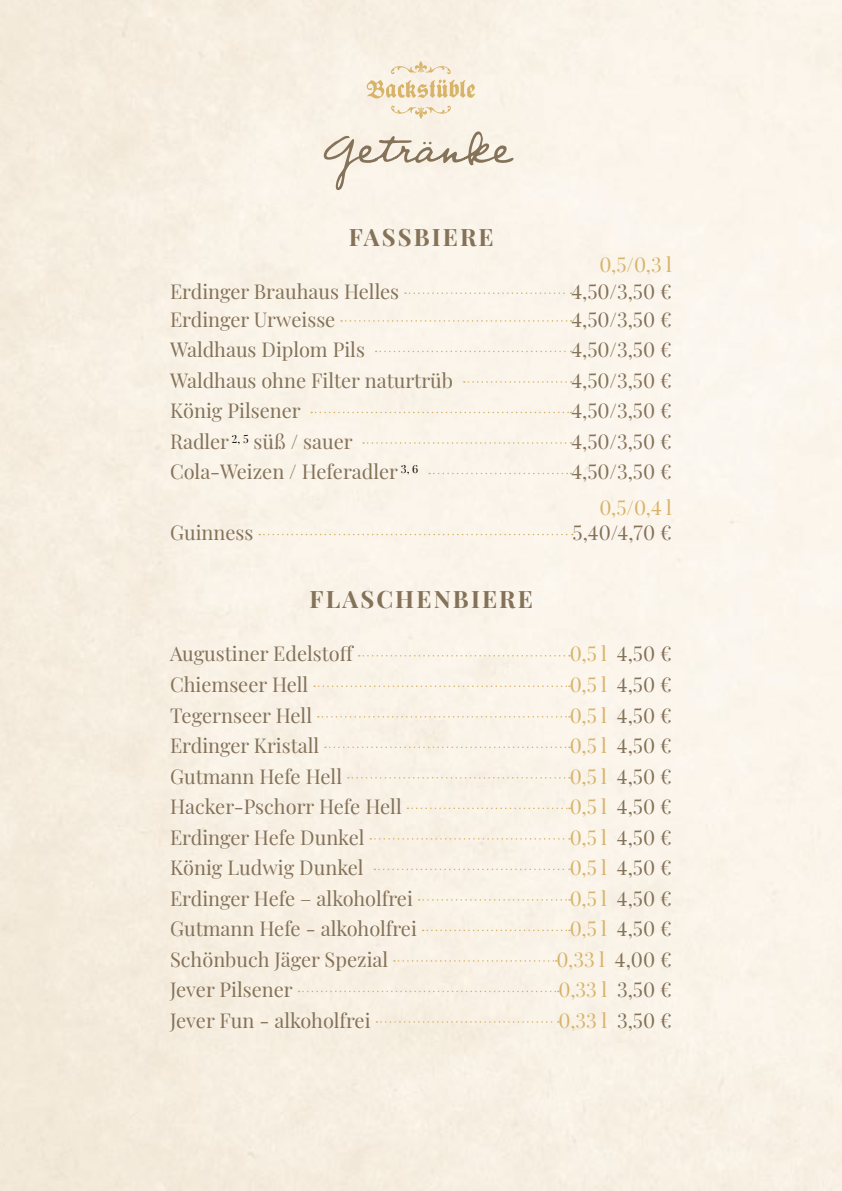
<style>
.page{position:relative;width:842px;height:1191px;background:#fff}
.page>*{position:absolute;margin:0;border:0;box-sizing:border-box;transform-origin:0 0}
.t1{font:700 24px "Playfair Display";letter-spacing:.09em;color:#847259}
.t2{font:20px "Playfair Display";color:#847259}
.t3{font:20px "Playfair Display";color:#d7b46a}
.s1{color:#d7b46a}
.s2{color:#847259}
</style>
<div class="page">
<svg style="left:405px;top:292px;width:167px;height:2px"></svg>
<svg style="left:341px;top:320px;width:231px;height:2px"></svg>
<svg style="left:376px;top:351px;width:196px;height:1px"></svg>
<svg style="left:464px;top:381px;width:108px;height:2px"></svg>
<svg style="left:311px;top:412px;width:261px;height:1px"></svg>
<svg style="left:363px;top:442px;width:209px;height:2px"></svg>
<svg style="left:429px;top:473px;width:143px;height:1px"></svg>
<svg style="left:259px;top:534px;width:314px;height:1px"></svg>
<svg style="left:359px;top:655px;width:211px;height:1px"></svg>
<svg style="left:314px;top:685px;width:256px;height:2px"></svg>
<svg style="left:318px;top:716px;width:252px;height:1px"></svg>
<svg style="left:325px;top:746px;width:245px;height:2px"></svg>
<svg style="left:348px;top:777px;width:222px;height:1px"></svg>
<svg style="left:407px;top:807px;width:163px;height:2px"></svg>
<svg style="left:370px;top:838px;width:200px;height:1px"></svg>
<svg style="left:374px;top:868px;width:196px;height:2px"></svg>
<svg style="left:419px;top:899px;width:151px;height:1px"></svg>
<svg style="left:423px;top:929px;width:147px;height:2px"></svg>
<svg style="left:394px;top:960px;width:163px;height:1px"></svg>
<svg style="left:298px;top:990px;width:261px;height:2px"></svg>
<svg style="left:376px;top:1021px;width:183px;height:1px"></svg>
<svg style="left:324px;top:131px;width:189px;height:59px;background:#e8e0d3"></svg>
<svg style="left:367px;top:80px;width:108px;height:18px;background:#e9d5ae"></svg>
<svg style="left:390px;top:60px;width:61px;height:14px"></svg>
<svg style="left:391px;top:105px;width:60px;height:14px"></svg>
<p class="t2" style="left:422px;top:121px;width:12px">..</p>
<p class="t1" style="left:349px;top:218px;width:146px">FASSBIERE</p>
<p class="t2" style="left:170px;top:276px;width:231px">Erdinger Brauhaus Helles</p>
<p class="t2" style="left:571px;top:276px;width:102px">4,50/3,50 €</p>
<p class="t2" style="left:170px;top:303px;width:167px">Erdinger Urweisse</p>
<p class="t2" style="left:571px;top:303px;width:102px">4,50/3,50 €</p>
<p class="t2" style="left:170px;top:334px;width:196px">Waldhaus Diplom Pils</p>
<p class="t2" style="left:571px;top:334px;width:102px">4,50/3,50 €</p>
<p class="t2" style="left:170px;top:364px;width:284px">Waldhaus ohne Filter naturtrüb</p>
<p class="t2" style="left:571px;top:364px;width:102px">4,50/3,50 €</p>
<p class="t2" style="left:170px;top:395px;width:132px">König Pilsener</p>
<p class="t2" style="left:571px;top:395px;width:102px">4,50/3,50 €</p>
<p class="t2" style="left:170px;top:425px;width:184px">Radler <sup>2,</sup> <sup>5</sup> süß / sauer</p>
<p class="t2" style="left:571px;top:425px;width:102px">4,50/3,50 €</p>
<p class="t2" style="left:170px;top:456px;width:250px">Cola-Weizen / Heferadler <sup>3,</sup> <sup>6</sup></p>
<p class="t2" style="left:571px;top:456px;width:102px">4,50/3,50 €</p>
<p class="t3" style="left:599px;top:249px;width:74px">0,5/0,3 l</p>
<p class="t3" style="left:599px;top:492px;width:74px">0,5/0,4 l</p>
<p class="t2" style="left:170px;top:517px;width:85px">Guinness</p>
<p class="t2" style="left:573px;top:517px;width:101px">5,40/4,70 €</p>
<p class="t1" style="left:310px;top:580px;width:225px">FLASCHENBIERE</p>
<p class="t2" style="left:170px;top:638px;width:186px">Augustiner Edelstoff</p>
<p class="t2" style="left:570px;top:638px;width:104px"><span class="s1">0,5 l</span> 4,50 €</p>
<p class="t2" style="left:170px;top:669px;width:140px">Chiemseer Hell</p>
<p class="t2" style="left:570px;top:669px;width:104px"><span class="s1">0,5 l</span> 4,50 €</p>
<p class="t2" style="left:170px;top:699px;width:143px">Tegernseer Hell</p>
<p class="t2" style="left:570px;top:699px;width:104px"><span class="s1">0,5 l</span> 4,50 €</p>
<p class="t2" style="left:170px;top:730px;width:151px">Erdinger Kristall</p>
<p class="t2" style="left:570px;top:730px;width:104px"><span class="s1">0,5 l</span> 4,50 €</p>
<p class="t2" style="left:170px;top:760px;width:173px">Gutmann Hefe Hell</p>
<p class="t2" style="left:570px;top:760px;width:104px"><span class="s1">0,5 l</span> 4,50 €</p>
<p class="t2" style="left:170px;top:791px;width:233px">Hacker-Pschorr Hefe Hell</p>
<p class="t2" style="left:570px;top:791px;width:104px"><span class="s1">0,5 l</span> 4,50 €</p>
<p class="t2" style="left:170px;top:821px;width:196px">Erdinger Hefe Dunkel</p>
<p class="t2" style="left:570px;top:821px;width:104px"><span class="s1">0,5 l</span> 4,50 €</p>
<p class="t2" style="left:170px;top:852px;width:195px">König Ludwig Dunkel</p>
<p class="t2" style="left:570px;top:852px;width:104px"><span class="s1">0,5 l</span> 4,50 €</p>
<p class="t2" style="left:170px;top:882px;width:244px">Erdinger Hefe – alkoholfrei</p>
<p class="t2" style="left:570px;top:882px;width:104px"><span class="s1">0,5 l</span> 4,50 €</p>
<p class="t2" style="left:170px;top:913px;width:248px">Gutmann Hefe - alkoholfrei</p>
<p class="t2" style="left:570px;top:913px;width:104px"><span class="s1">0,5 l</span> 4,50 €</p>
<p class="t2" style="left:170px;top:943px;width:220px">Schönbuch Jäger Spezial</p>
<p class="t3" style="left:556px;top:943px;width:117px">0,33 l <span class="s2">4,00 €</span></p>
<p class="t2" style="left:170px;top:974px;width:124px">Jever Pilsener</p>
<p class="t3" style="left:558px;top:974px;width:115px">0,33 l <span class="s2">3,50 €</span></p>
<p class="t2" style="left:170px;top:1004px;width:202px">Jever Fun - alkoholfrei</p>
<p class="t3" style="left:558px;top:1004px;width:115px">0,33 l <span class="s2">3,50 €</span></p>
</div>
